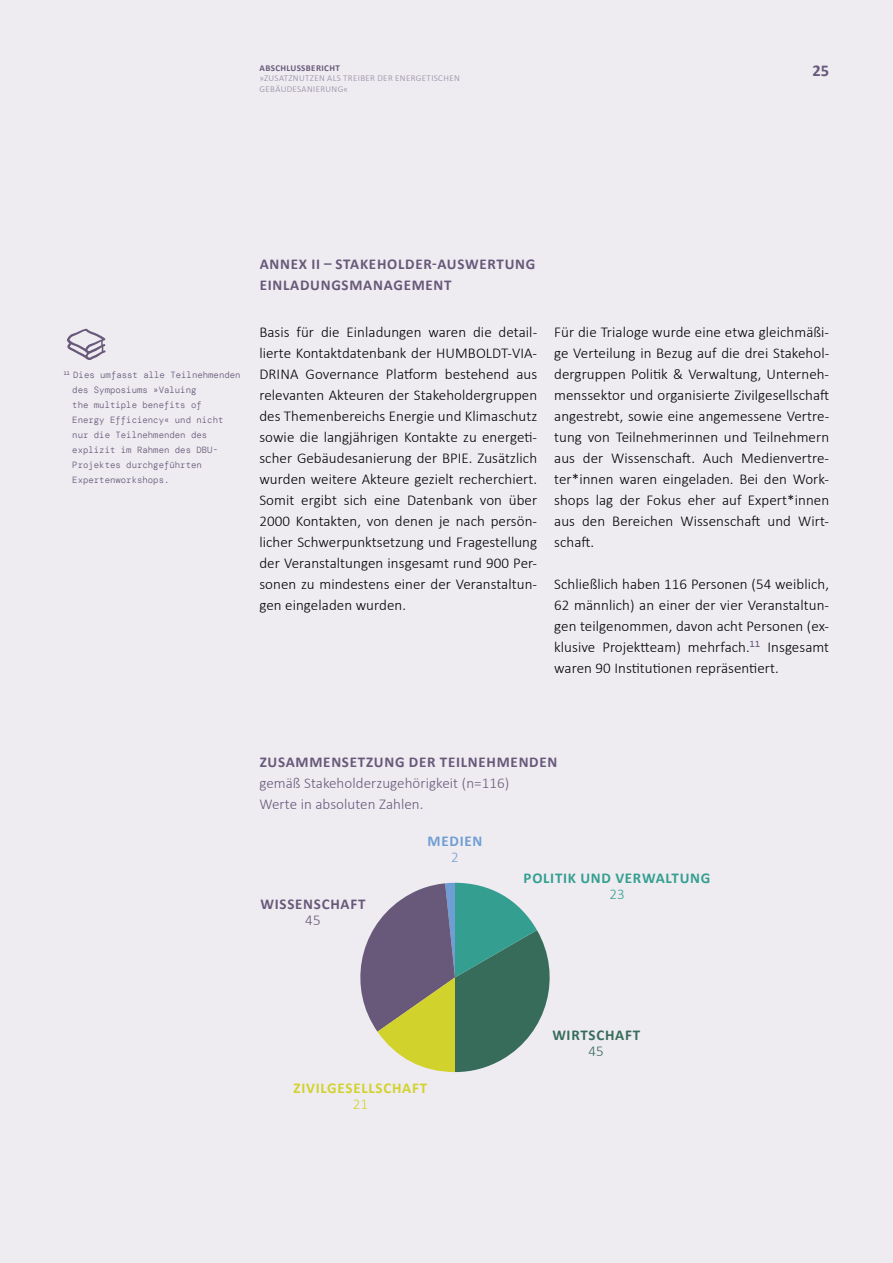
<style>
.page{position:relative;width:893px;height:1263px;background:#eeecf1}
.page>*{position:absolute;margin:0;border:0;box-sizing:border-box;transform-origin:0 0}
.t1{font:700 16.5px "Calibri";color:#68597a}
.t2{font:300 15px/21px "Calibri";letter-spacing:.005em;color:#000;text-align:justify}
.t3{font:700 15px/21px "Calibri";letter-spacing:.05em;color:#68597a}
.t4{font:300 15px/21px "Calibri";letter-spacing:.005em;color:#68597a}
.t5{font:700 15px "Calibri";letter-spacing:.05em;color:#349f90}
.t6{font:700 15px "Calibri";letter-spacing:.05em;color:#d2d22d}
.t7{font:700 15px "Calibri";letter-spacing:.05em;color:#376c5b}
.t8{font:700 15px "Calibri";letter-spacing:.05em;color:#6f9ed4}
.t9{font:300 15px "Calibri";color:#d2d22d}
.t10{font:300 15px "Calibri";color:#349f90}
.t11{font:300 15px "Calibri";color:#376c5b}
.t12{font:300 15px "Calibri";color:#6f9ed4}
.t13{font:300 9px/15px "DM Mono";color:#68597a}
.t14{font:300 9px/10.8px "Calibri";letter-spacing:.04em;color:#91849d}
.t15{font:700 9px "Calibri";letter-spacing:.04em;color:#68597a}
</style>
<div class="page">
<svg style="left:67px;top:329px;width:39px;height:31px"></svg>
<svg style="left:360px;top:883px;width:190px;height:189px"></svg>
<p class="t15" style="left:260px;top:64px;width:82px">ABSCHLUSSBERICHT</p>
<p class="t14" style="left:259px;top:74px;width:202px">»ZUSATZNUTZEN ALS TREIBER DER ENERGETISCHEN<br>GEBÄUDESANIERUNG«</p>
<p class="t1" style="left:812px;top:64px;width:18px">25</p>
<p class="t13" style="left:72px;top:367px;width:170px;text-indent:-8px"><sup>11</sup> Dies umfasst alle Teilnehmenden des Symposiums »Valuing<br>the multiple benefits of<br>Energy Efficiency« und nicht nur die Teilnehmenden des explizit im Rahmen des DBU-<br>Projektes durchgeführten<br>Expertenworkshops.</p>
<p class="t3" style="left:260px;top:254px;width:277px">ANNEX II – STAKEHOLDER-AUSWERTUNG<br>EINLADUNGSMANAGEMENT</p>
<p class="t2" style="left:259px;top:323px;width:280px">Basis für die Einladungen waren die detail&shy;lierte Kontaktdatenbank der HUMBOLDT-VIA-DRINA Governance Platform bestehend aus relevanten Akteuren der Stakeholdergruppen des Themenbereichs Energie und Klimaschutz sowie die langjährigen Kontakte zu energeti&shy;scher Gebäudesanierung der BPIE. Zusätzlich wurden weitere Akteure gezielt recherchiert.<br>Somit ergibt sich eine Datenbank von über 2000 Kontakten, von denen je nach persön&shy;licher Schwerpunktsetzung und Fragestellung der Veranstaltungen insgesamt rund 900 Per&shy;sonen zu mindestens einer der Veranstaltun&shy;gen eingeladen wurden.</p>
<p class="t2" style="left:554px;top:323px;width:277px">Für die Trialoge wurde eine etwa gleichmäßi&shy;ge Verteilung in Bezug auf die drei Stakehol&shy;dergruppen Politik &amp; Verwaltung, Unterneh&shy;menssektor und organisierte Zivilgesellschaft angestrebt, sowie eine angemessene Vertre&shy;tung von Teilnehmerinnen und Teilnehmern aus der Wissenschaft. Auch Medienvertre&shy;ter*innen waren eingeladen. Bei den Work&shy;shops lag der Fokus eher auf Expert*innen aus den Bereichen Wissenschaft und Wirt&shy;schaft.</p>
<p class="t2" style="left:554px;top:575px;width:276px">Schließlich haben 116 Personen (54 weiblich, 62 männlich) an einer der vier Veranstaltun&shy;gen teilgenommen, davon acht Personen (ex&shy;klusive Projektteam) mehrfach.<sup>11</sup> Insgesamt waren 90 Institutionen repräsentiert.</p>
<p class="t3" style="left:260px;top:753px;width:299px">ZUSAMMENSETZUNG DER TEILNEHMENDEN</p>
<p class="t4" style="left:259px;top:774px;width:251px">gemäß Stakeholderzugehörigkeit (n=116)<br>Werte in absoluten Zahlen.</p>
<p class="t8" style="left:428px;top:835px;width:56px">MEDIEN</p>
<p class="t12" style="left:451px;top:851px;width:9px">2</p>
<p class="t3" style="left:260px;top:895px;width:106px">WISSENSCHAFT</p>
<p class="t4" style="left:305px;top:911px;width:17px">45</p>
<p class="t5" style="left:524px;top:872px;width:188px">POLITIK UND VERWALTUNG</p>
<p class="t10" style="left:609px;top:887px;width:17px">23</p>
<p class="t6" style="left:294px;top:1082px;width:135px">ZIVILGESELLSCHAFT</p>
<p class="t9" style="left:353px;top:1097px;width:17px">21</p>
<p class="t7" style="left:552px;top:1029px;width:89px">WIRTSCHAFT</p>
<p class="t11" style="left:589px;top:1045px;width:17px">45</p>
</div>
